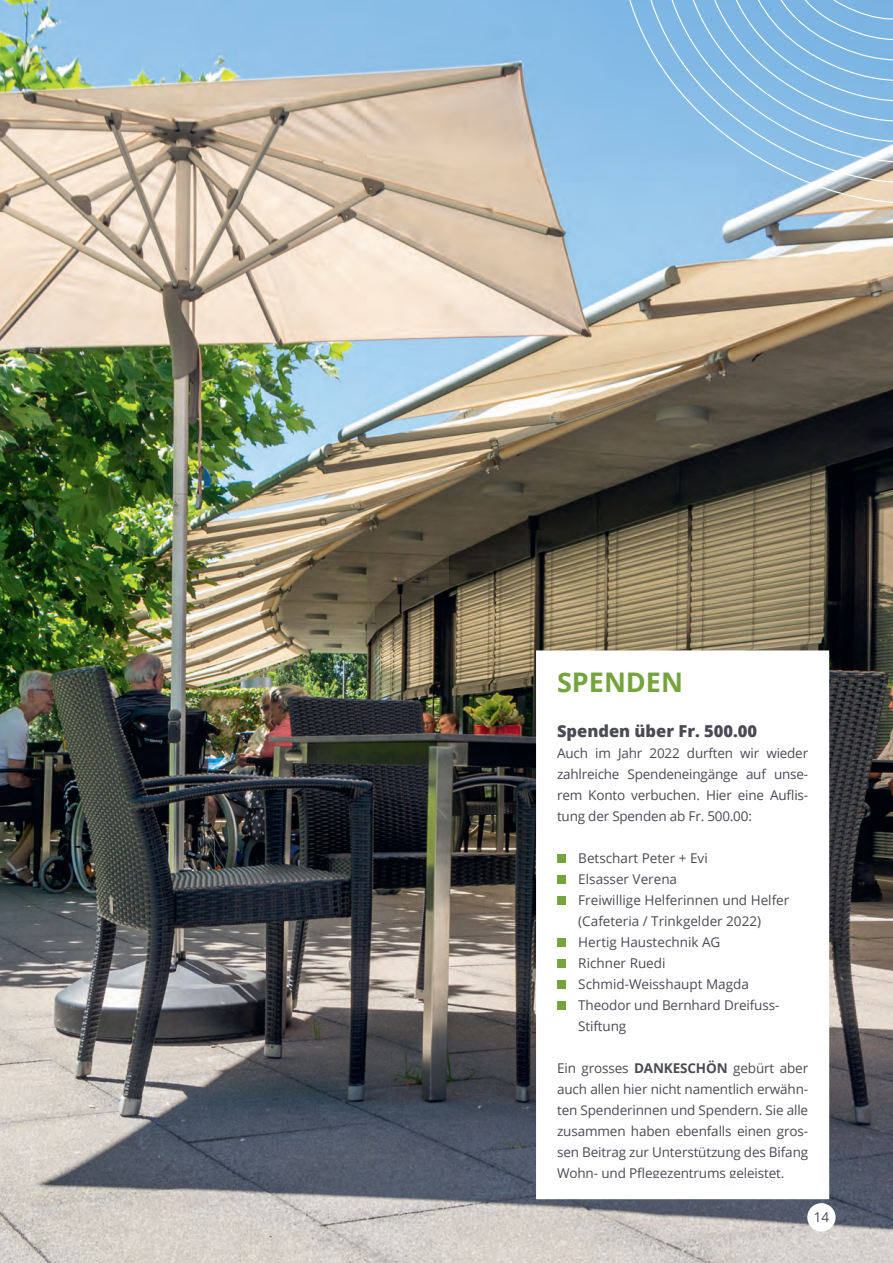
<style>
.page{position:relative;width:893px;height:1263px;background:#fff}
.page>*{position:absolute;margin:0;border:0;box-sizing:border-box;transform-origin:0 0}
.t1{font:700 27px "Open Sans";color:#75a33d}
.t2{font:800 16.5px "Open Sans";color:#4a4a54}
.t3{font:13.5px/21px "Open Sans";color:#4a4a54;text-align:justify}
.s1{font-weight:700}
</style>
<div class="page">
<img style="left:0;top:0;width:893px;height:1263px">
<svg style="left:592px;top:0;width:301px;height:250px;background:#93bee0"></svg>
<div style="left:807px;top:1203px;width:29px;height:28px;background:#fff;border-radius:50%"></div>
<div style="left:547px;top:661px;width:272px;height:528px;background:#fff"></div>
<div style="left:557px;top:855px;width:9px;height:8px;background:#75a33d"></div>
<div style="left:557px;top:876px;width:9px;height:8px;background:#75a33d"></div>
<div style="left:557px;top:897px;width:9px;height:8px;background:#75a33d"></div>
<div style="left:557px;top:939px;width:9px;height:8px;background:#75a33d"></div>
<div style="left:557px;top:960px;width:9px;height:8px;background:#75a33d"></div>
<div style="left:557px;top:981px;width:9px;height:8px;background:#75a33d"></div>
<div style="left:557px;top:1002px;width:9px;height:8px;background:#75a33d"></div>
<h1 class="t1" style="left:557px;top:663px;width:127px">SPENDEN</h1>
<p class="t2" style="left:557px;top:719px;width:202px">Spenden über Fr. 500.00</p>
<p class="t3" style="left:557px;top:742px;width:253px">Auch im Jahr 2022 durften wir wieder zahlreiche Spendeneingänge auf unse&shy;rem Konto verbuchen. Hier eine Auflis&shy;tung der Spenden ab Fr. 500.00:</p>
<p class="t3" style="left:578px;top:847px;width:213px;text-align:left">Betschart Peter + Evi<br>Elsasser Verena<br>Freiwillige Helferinnen und Helfer (Cafeteria / Trinkgelder 2022)<br>Hertig Haustechnik AG<br>Richner Ruedi<br>Schmid-Weisshaupt Magda<br>Theodor und Bernhard Dreifuss-<br>Stiftung</p>
<p class="t3" style="left:557px;top:1057px;width:253px">Ein grosses <span class="s1">DANKESCHÖN</span> gebürt aber auch allen hier nicht namentlich erwähn&shy;ten Spenderinnen und Spendern. Sie alle zusammen haben ebenfalls einen gros&shy;sen Beitrag zur Unterstützung des Bifang Wohn- und Pflegezentrums geleistet.</p>
<p class="t3" style="left:814px;top:1206px;width:17px">14</p>
</div>
